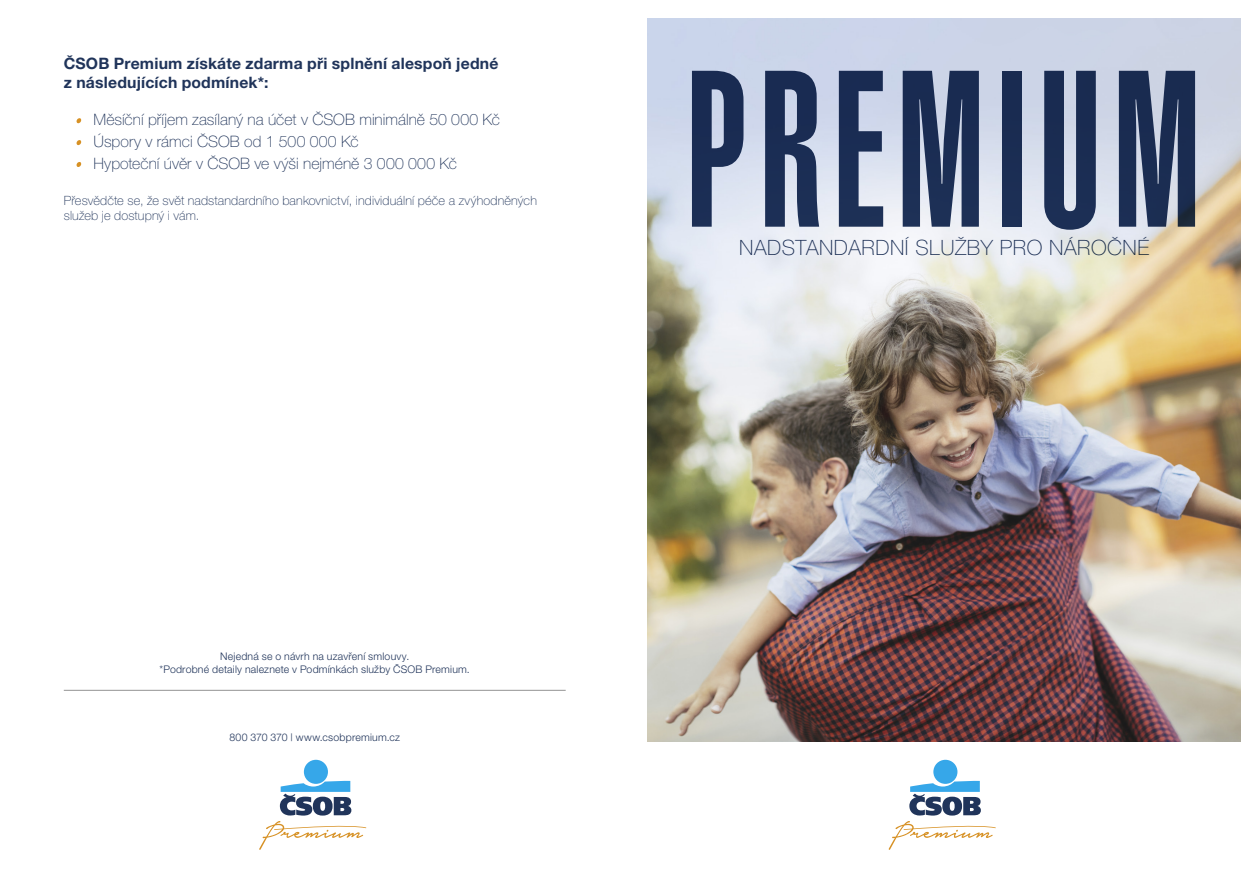
<style>
.page{position:relative;width:1259px;height:893px;background:#fff}
.page>*{position:absolute;margin:0;border:0;box-sizing:border-box;transform-origin:0 0}
.t1{font:219px "Helvetica LT Pro Ult Comp";letter-spacing:.06em;color:#20345a;scale:.85 1}
.t2{font:100 21.15px "Helvetica Neue CE";letter-spacing:.025em;color:#20345a}
.t3{font:100 15.75px/21.9px "Helvetica Neue CE";color:#20345a}
.t4{font:700 15.75px/18.9px "Helvetica Neue CE";letter-spacing:.015em;color:#20345a}
.t5{font:100 12.75px/15.3px "Helvetica Neue CE";letter-spacing:.01em;color:#20345a}
.t6{font:300 10.5px/12.6px "Helvetica Neue CE";letter-spacing:.02em;color:#20345a;text-align:center}
</style>
<div class="page">
<svg style="left:888px;top:760px;width:107px;height:90px"></svg>
<img style="left:648px;top:18px;width:592px;height:723px">
<svg style="left:77px;top:118px;width:4px;height:5px"></svg>
<svg style="left:77px;top:140px;width:4px;height:5px"></svg>
<svg style="left:77px;top:162px;width:4px;height:5px"></svg>
<svg style="left:259px;top:760px;width:107px;height:90px"></svg>
<hr style="left:64px;top:690px;width:502px;height:1px;background:#939393">
<p class="t4" style="left:64px;top:54px;width:436px">ČSOB Premium získáte zdarma při splnění alespoň jedné z následujících podmínek*:</p>
<p class="t3" style="left:94px;top:108px;width:408px">Měsíční příjem zasílaný na účet v ČSOB minimálně 50 000 Kč<br>Úspory v rámci ČSOB od 1 500 000 Kč<br>Hypoteční úvěr v ČSOB ve výši nejméně 3 000 000 Kč</p>
<p class="t5" style="left:64px;top:193px;width:475px">Přesvědčte se, že svět nadstandardního bankovnictví, individuální péče a zvýhodněných služeb je dostupný i vám.</p>
<h1 class="t1" style="left:687px;top:24px;width:607px">PREMIUM</h1>
<h2 class="t2" style="left:739px;top:236px;width:411px">NADSTANDARDNÍ SLUŽBY PRO NÁROČNÉ</h2>
<p class="t6" style="left:160px;top:650px;width:312px">Nejedná se o návrh na uzavření smlouvy.<br>*Podrobné detaily naleznete v Podmínkách služby ČSOB Premium.</p>
<p class="t6" style="left:229px;top:731px;width:172px">800 370 370 | www.csobpremium.cz</p>
</div>
